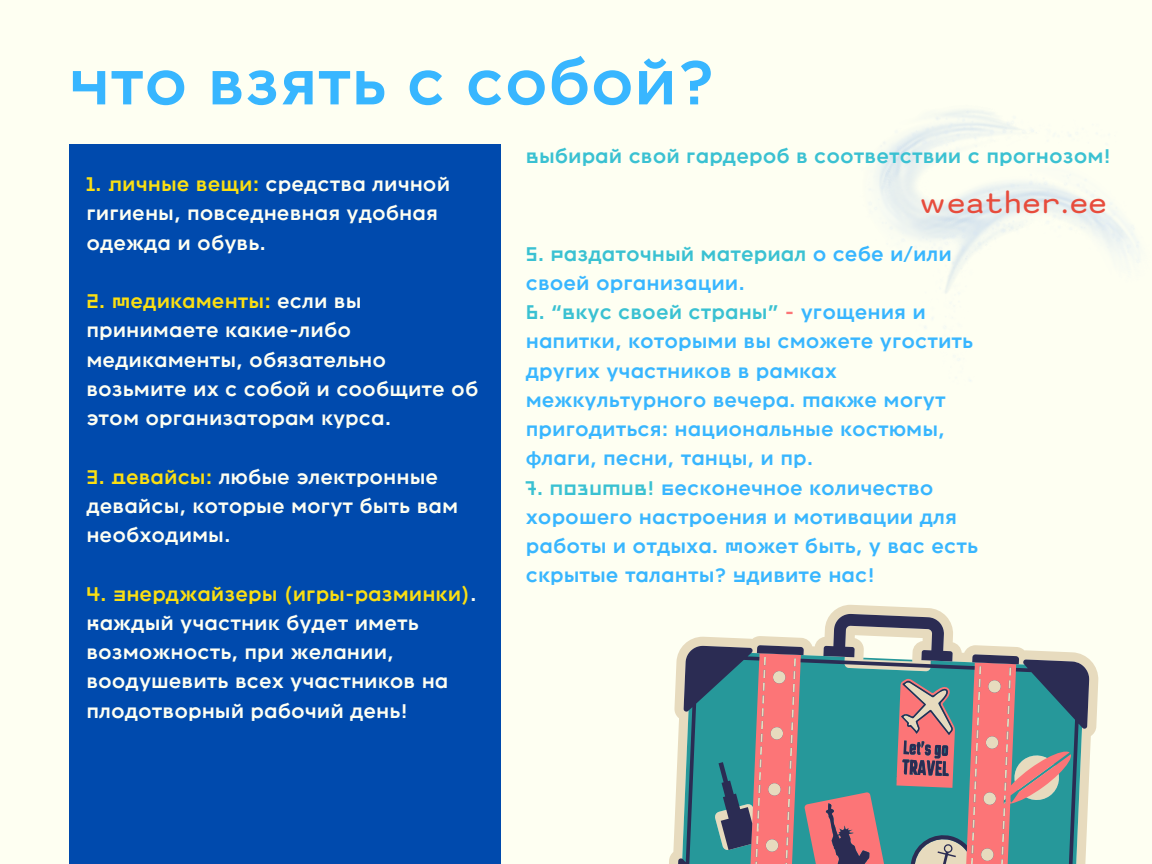
<style>
.page{position:relative;width:1152px;height:864px;background:#fefff2}
.page>*{position:absolute;margin:0;border:0;box-sizing:border-box;transform-origin:0 0}
.t1{font:66.6px "Siberian";color:#38b6ff}
.t2{font:31.5px "Omo Type Std Med One";color:#e74c3c}
.t3{font:21px/29.2px "Siberian";color:#fefff2}
.t4{font:21px/29.2px "Siberian";color:#38b6ff}
.t5{font:21px "Siberian";color:#3ac1d2}
.s1{color:#fbdf12}
.s2{color:#3ac1d2}
.s3{color:#fc7577}
</style>
<div class="page">
<div style="left:69px;top:145px;width:431px;height:719px;background:#004aad"></div>
<svg style="left:669px;top:605px;width:430px;height:259px"></svg>
<svg style="left:676px;top:614px;width:413px;height:250px;background:#849496"></svg>
<h2 class="t1" style="left:69px;top:56px;width:648px">Что взять с собой?</h2>
<h1 class="t3" style="left:86px;top:170px;width:357px"><span class="s1">1. Личные вещи:</span> средства личной гигиены, повседневная удобная одежда и обувь.</h1>
<p class="t3" style="left:86px;top:287px;width:393px"><span class="s1">2. Медикаменты:</span> если вы принимаете какие-либо медикаменты, обязательно возьмите их с собой и сообщите об этом организаторам курса.</p>
<p class="t3" style="left:86px;top:463px;width:373px"><span class="s1">3. Девайсы:</span> любые электронные девайсы, которые могут быть вам необходимы.</p>
<p class="t3" style="left:86px;top:580px;width:392px"><span class="s1">4. Энерджайзеры (игры-разминки)</span>.<br>Каждый участник будет иметь возможность, при желании, воодушевить всех участников на плодотворный рабочий день!</p>
<p class="t5" style="left:526px;top:147px;width:587px">Выбирай свой гардероб в соответствии с прогнозом!</p>
<p class="t2" style="left:918px;top:190px;width:190px">weather.ee</p>
<p class="t4" style="left:526px;top:240px;width:428px"><span class="s2">5. Раздаточный материал</span> о себе и/или своей организации.</p>
<p class="t4" style="left:526px;top:298px;width:449px"><span class="s2">6. “Вкус своей страны”</span> <span class="s3">-</span> угощения и напитки, которыми вы сможете угостить других участников в рамках межкультурного вечера. Также могут пригодиться: национальные костюмы, флаги, песни, танцы, и пр.</p>
<p class="t4" style="left:526px;top:474px;width:454px"><span class="s2">7. ПОЗИТИВ!</span> Бесконечное количество хорошего настроения и мотивации для работы и отдыха. Может быть, у вас есть скрытые таланты? Удивите нас!</p>
</div>
